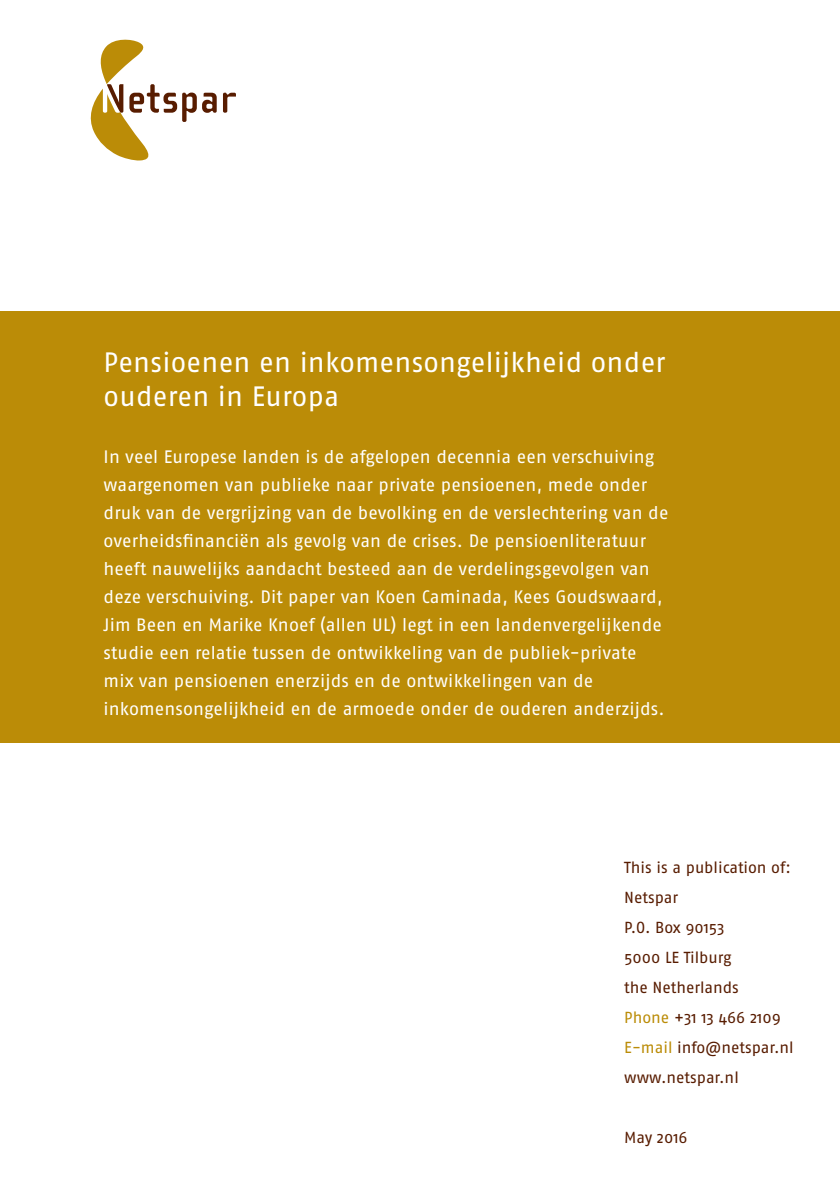
<style>
.page{position:relative;width:840px;height:1191px;background:#fff}
.page>*{position:absolute;margin:0;border:0;box-sizing:border-box;transform-origin:0 0}
.t1{font:28px/34px "Fago No";letter-spacing:.005em;color:#fff}
.t2{font:18px/28px "Fago No";letter-spacing:.005em;color:#fff}
.tekst{font:16px "Fago No";color:#581c00}
.s1{color:#bb8c07}
</style>
<div class="page">
<div style="left:0;top:312px;width:839px;height:431px;background:#bb8c07"></div>
<svg style="left:223px;top:93px;width:13px;height:20px"></svg>
<svg style="left:90px;top:39px;width:126px;height:122px"></svg>
<p class="t1" style="left:103px;top:345px;width:563px">Pensioenen en inkomensongelijkheid onder ouderen in Europa</p>
<p class="t2" style="left:103px;top:442px;width:566px">In veel Europese landen is de afgelopen decennia een verschuiving waargenomen van publieke naar private pensioenen, mede onder druk van de vergrijzing van de bevolking en de verslechtering van de overheidsfinanciën als gevolg van de crises. De pensioenliteratuur heeft nauwelijks aandacht besteed aan de verdelingsgevolgen van deze verschuiving. Dit paper van Koen Caminada, Kees Goudswaard, Jim Been en Marike Knoef (allen UL) legt in een landenvergelijkende studie een relatie tussen de ontwikkeling van de publiek-private mix van pensioenen enerzijds en de ontwikkelingen van de inkomensongelijkheid en de armoede onder de ouderen anderzijds.</p>
<p class="tekst" style="left:624px;top:858px;width:168px">This is a publication of:</p>
<p class="tekst" style="left:624px;top:888px;width:55px">Netspar</p>
<p class="tekst" style="left:624px;top:918px;width:102px">P.O. Box 90153</p>
<p class="tekst" style="left:624px;top:948px;width:108px">5000 LE Tilburg</p>
<p class="tekst" style="left:624px;top:978px;width:116px">the Netherlands</p>
<p class="tekst" style="left:624px;top:1008px;width:158px"><span class="s1">Phone</span> +31 13 466 2109</p>
<p class="tekst" style="left:624px;top:1038px;width:171px"><span class="s1">E-mail</span> info@netspar.nl</p>
<p class="tekst" style="left:624px;top:1068px;width:116px">www.netspar.nl</p>
<p class="tekst" style="left:624px;top:1128px;width:65px">May 2016</p>
</div>
